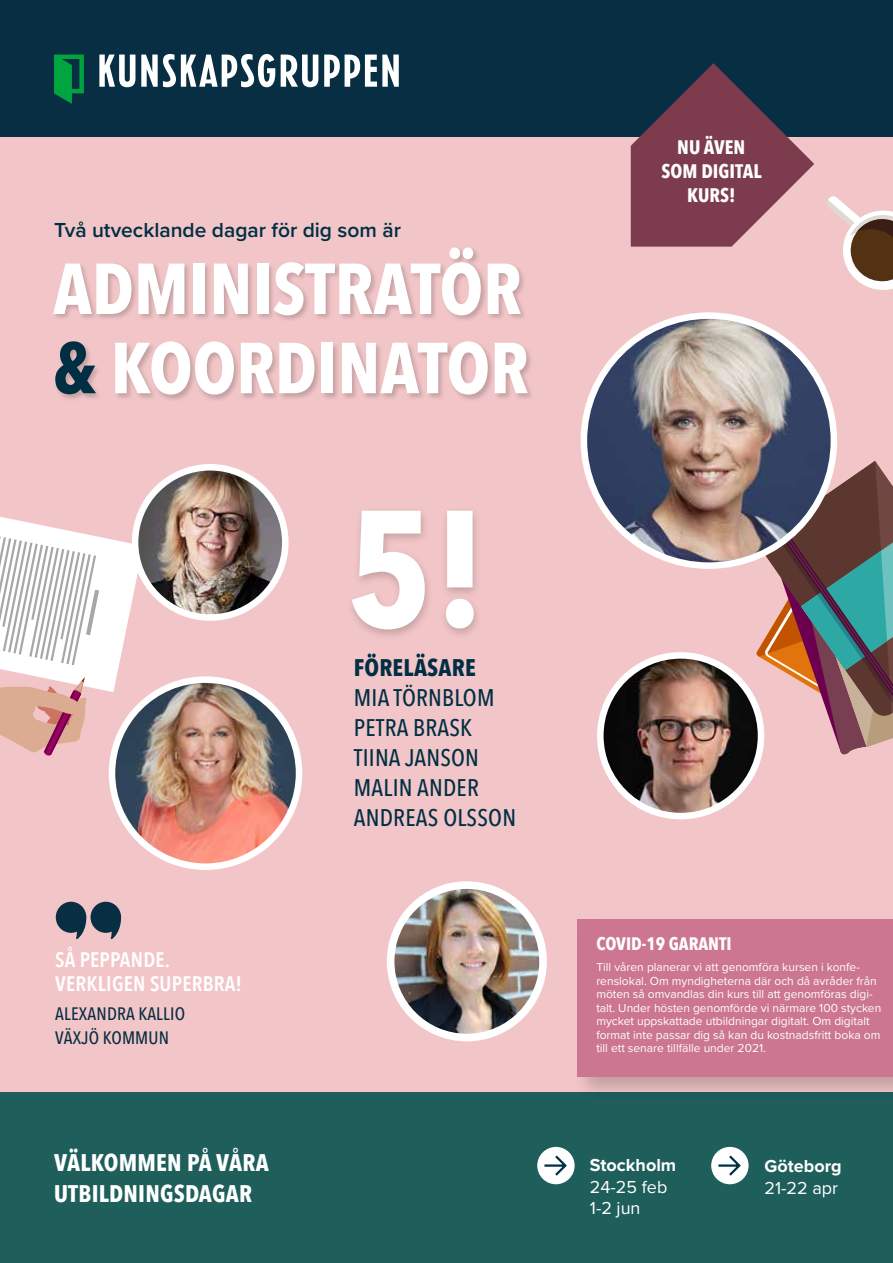
<style>
.page{position:relative;width:893px;height:1263px;background:#fff}
.page>*{position:absolute;margin:0;border:0;box-sizing:border-box;transform-origin:0 0}
.t1{font:700 164.25px "Avenir Next Condensed";color:#fff}
.t2{font:700 71.25px/79.2px "Avenir Next Condensed";color:#fff}
.t3{font:500 24px/30px "Avenir Next Condensed";letter-spacing:.01em;color:#002f43}
.t4{font:700 24px/31.5px "Avenir Next Condensed";letter-spacing:.01em;color:#fff}
.t5{font:700 24px "Avenir Next Condensed";letter-spacing:.01em;color:#002f43}
.t6{font:600 21px "Proxima Nova";color:#002f43}
.t7{font:600 21px/24px "Avenir Next Condensed";letter-spacing:.01em;color:#fff}
.t8{font:700 19.5px/24px "Avenir Next Condensed";color:#fff;text-align:center}
.t9{font:500 18px/24px "Avenir Next Condensed";letter-spacing:.01em;color:#072e42}
.t10{font:18px/21.6px "Proxima Nova";color:#fff}
.t11{font:700 18px "Proxima Nova";color:#fff}
.t12{font:700 18px "Avenir Next Condensed";color:#fff}
.t13{font:12px/13.5px "Proxima Nova";color:#fff}
.s1{color:#002f43}
</style>
<div class="page">
<div style="left:0;top:98px;width:893px;height:1082px;background:#f2c6c8"></div>
<svg style="left:756px;top:461px;width:137px;height:294px"></svg>
<svg style="left:827px;top:196px;width:66px;height:94px"></svg>
<svg style="left:0;top:504px;width:143px;height:252px"></svg>
<div style="left:0;top:1093px;width:893px;height:170px;background:#1e5e5b"></div>
<div style="left:0;top:0;width:893px;height:136px;background:#072e42"></div>
<svg style="left:54px;top:55px;width:30px;height:49px"></svg>
<svg style="left:99px;top:55px;width:36px;height:32px"></svg>
<svg style="left:141px;top:54px;width:134px;height:33px"></svg>
<svg style="left:281px;top:55px;width:37px;height:32px"></svg>
<svg style="left:324px;top:55px;width:75px;height:32px"></svg>
<img style="left:112px;top:680px;width:187px;height:187px;border-radius:94px">
<div style="left:109px;top:676px;width:193px;height:194px;border:7px solid #fff;border-radius:50%"></div>
<img style="left:135px;top:467px;width:150px;height:150px;border-radius:75px">
<div style="left:132px;top:464px;width:157px;height:157px;border:7px solid #fff;border-radius:50%"></div>
<img style="left:600px;top:655px;width:161px;height:161px;border-radius:80px">
<div style="left:597px;top:652px;width:167px;height:167px;border:7px solid #fff;border-radius:50%"></div>
<svg style="left:631px;top:63px;width:183px;height:184px"></svg>
<div style="left:537px;top:1147px;width:38px;height:37px;background:#fff;border-radius:50%"></div>
<svg style="left:544px;top:1155px;width:23px;height:21px"></svg>
<div style="left:711px;top:1147px;width:38px;height:37px;background:#fff;border-radius:50%"></div>
<svg style="left:718px;top:1155px;width:23px;height:21px"></svg>
<svg style="left:56px;top:902px;width:65px;height:37px"></svg>
<img style="left:584px;top:316px;width:250px;height:250px;border-radius:125px">
<div style="left:581px;top:312px;width:256px;height:257px;border:7px solid #fff;border-radius:50%"></div>
<img style="left:391px;top:885px;width:152px;height:152px;border-radius:76px">
<div style="left:387px;top:881px;width:160px;height:160px;border:8px solid #fff;border-radius:50%"></div>
<div style="left:346px;top:506px;width:137px;height:135px;background:#000;opacity:.19"></div>
<div style="left:52px;top:246px;width:483px;height:156px;background:#000;opacity:.19"></div>
<div style="left:573px;top:915px;width:320px;height:186px;background:#000;opacity:.2"></div>
<div style="left:577px;top:919px;width:316px;height:157px;background:#cc7691"></div>
<h3 class="t6" style="left:54px;top:214px;width:348px">Två utvecklande dagar för dig som är</h3>
<h2 class="t2" style="left:53px;top:249px;width:477px">ADMINISTRATÖR <span class="s1">&amp;</span> KOORDINATOR</h2>
<h1 class="t1" style="left:347px;top:469px;width:142px">5!</h1>
<h3 class="t7" style="left:55px;top:947px;width:188px">SÅ PEPPANDE.<br>VERKLIGEN SUPERBRA!</h3>
<h3 class="t9" style="left:55px;top:1001px;width:131px">ALEXANDRA KALLIO<br>VÄXJÖ KOMMUN</h3>
<h3 class="t4" style="left:54px;top:1146px;width:216px">VÄLKOMMEN PÅ VÅRA<br>UTBILDNINGSDAGAR</h3>
<h3 class="t5" style="left:354px;top:653px;width:123px">FÖRELÄSARE</h3>
<h3 class="t3" style="left:354px;top:683px;width:164px">MIA TÖRNBLOM<br>PETRA BRASK<br>TIINA JANSON<br>MALIN ANDER<br>ANDREAS OLSSON</h3>
<h3 class="t8" style="left:661px;top:135px;width:102px">NU ÄVEN<br>SOM DIGITAL<br>KURS!</h3>
<h3 class="t12" style="left:596px;top:933px;width:137px">COVID-19 GARANTI</h3>
<p class="t13" style="left:596px;top:960px;width:286px">Till våren planerar vi att genomföra kursen i konfe&shy;renslokal. Om myndigheterna där och då avråder från möten så omvandlas din kurs till att genomföras digi&shy;talt. Under hösten genomförde vi närmare 100 stycken mycket uppskattade utbildningar digitalt. Om digitalt format inte passar dig så kan du kostnadsfritt boka om till ett senare tillfälle under 2021.</p>
<h3 class="t11" style="left:590px;top:1152px;width:88px">Stockholm</h3>
<h3 class="t10" style="left:590px;top:1175px;width:79px">24-25 feb<br>1-2 jun</h3>
<h3 class="t11" style="left:764px;top:1153px;width:79px">Göteborg</h3>
<h3 class="t10" style="left:764px;top:1176px;width:75px">21-22 apr</h3>
</div>
